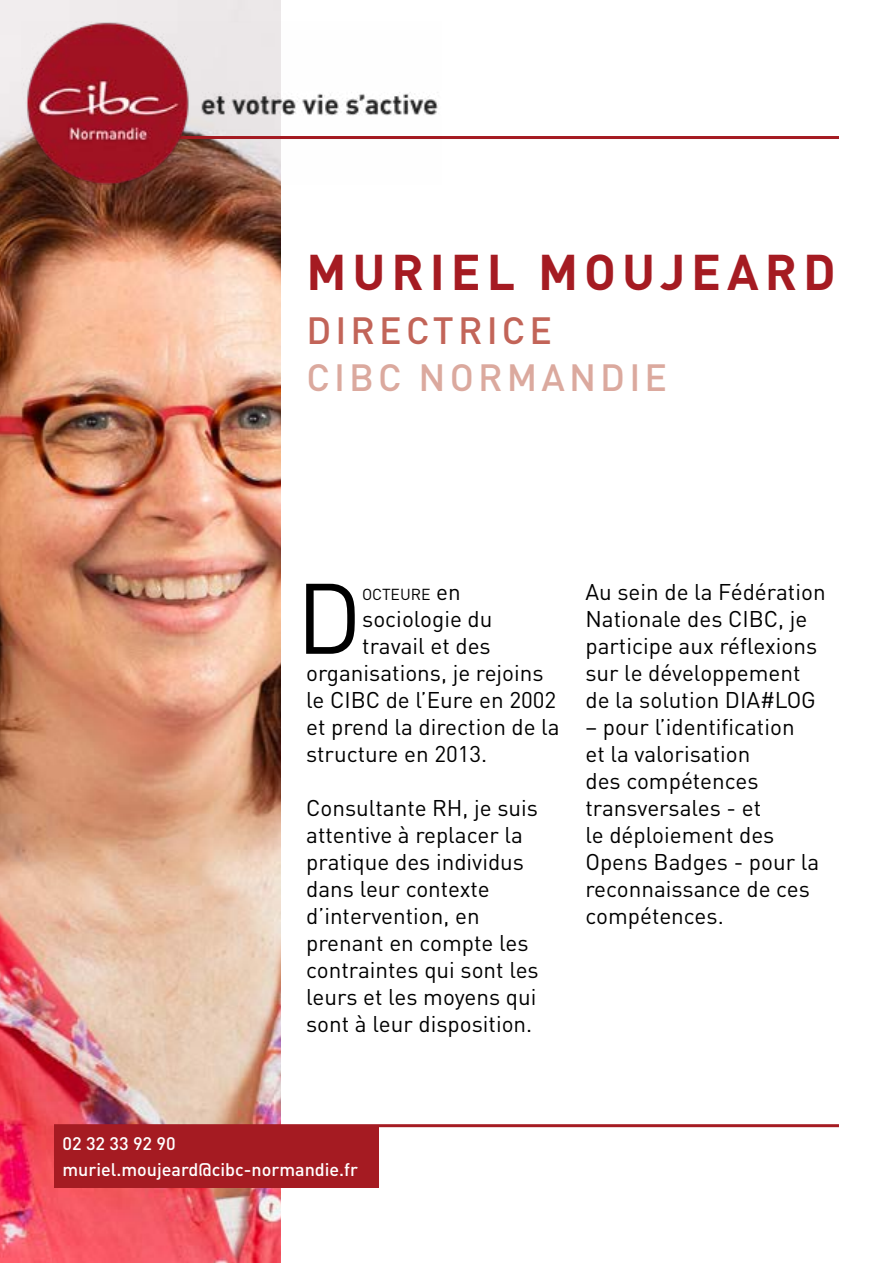
<style>
.page{position:relative;width:893px;height:1263px;background:#fff}
.page>*{position:absolute;margin:0;border:0;box-sizing:border-box;transform-origin:0 0}
.t1{font:98.4px "DIN Pro";color:#000}
.t2{font:700 49.5px "DIN Pro";letter-spacing:.12em;color:#a51b22}
.t3{font:500 37.5px "DIN Pro";letter-spacing:.11em;color:#dba99e}
.t4{font:500 37.5px "DIN Pro";letter-spacing:.11em;color:#c26458}
.t5{font:22.5px/27px "DIN Pro";color:#000}
.t6{font:500 18px/25.2px "DIN Pro";color:#fff}
.t7{font:15.75px "DIN Pro";color:#000}
.s1{font-size:22.5px}
</style>
<div class="page">
<img style="left:0;top:0;width:281px;height:1263px">
<hr style="left:54px;top:136px;width:785px;height:3px;background:#a51b22">
<hr style="left:54px;top:1124px;width:785px;height:3px;background:#a51b22">
<div style="left:54px;top:1126px;width:324px;height:62px;background:#a51b22"></div>
<img style="left:22px;top:22px;width:416px;height:162px">
<h2 class="t2" style="left:306px;top:231px;width:531px">MURIEL MOUJEARD</h2>
<h3 class="t4" style="left:306px;top:300px;width:247px">DIRECTRICE</h3>
<h3 class="t3" style="left:306px;top:347px;width:362px">CIBC NORMANDIE</h3>
<h1 class="t1" style="left:296px;top:541px;width:68px">D</h1>
<p class="t7" style="left:362px;top:582px;width:100px">OCTEURE <span class="s1">en</span></p>
<p class="t5" style="left:362px;top:603px;width:132px">sociologie du</p>
<p class="t5" style="left:362px;top:630px;width:130px">travail et des</p>
<p class="t5" style="left:306px;top:657px;width:239px">organisations, je rejoins</p>
<p class="t5" style="left:306px;top:684px;width:252px">le CIBC de l’Eure en 2002</p>
<p class="t5" style="left:306px;top:711px;width:255px">et prend la direction de la</p>
<p class="t5" style="left:306px;top:738px;width:183px">structure en 2013.</p>
<p class="t5" style="left:306px;top:792px;width:234px">Consultante RH, je suis attentive à replacer la pratique des individus dans leur contexte d’intervention, en prenant en compte les contraintes qui sont les leurs et les moyens qui sont à leur disposition.</p>
<p class="t5" style="left:585px;top:576px;width:242px">Au sein de la Fédération<br>Nationale des CIBC, je participe aux réflexions sur le développement de la solution DIA#LOG</p>
<p class="t5" style="left:585px;top:711px;width:235px">– pour l’identification et la valorisation<br>des compétences transversales - et<br>le déploiement des<br>Opens Badges - pour la reconnaissance de ces compétences.</p>
<p class="t6" style="left:63px;top:1129px;width:297px">02 32 33 92 90 muriel.moujeard@cibc-normandie.fr</p>
</div>
